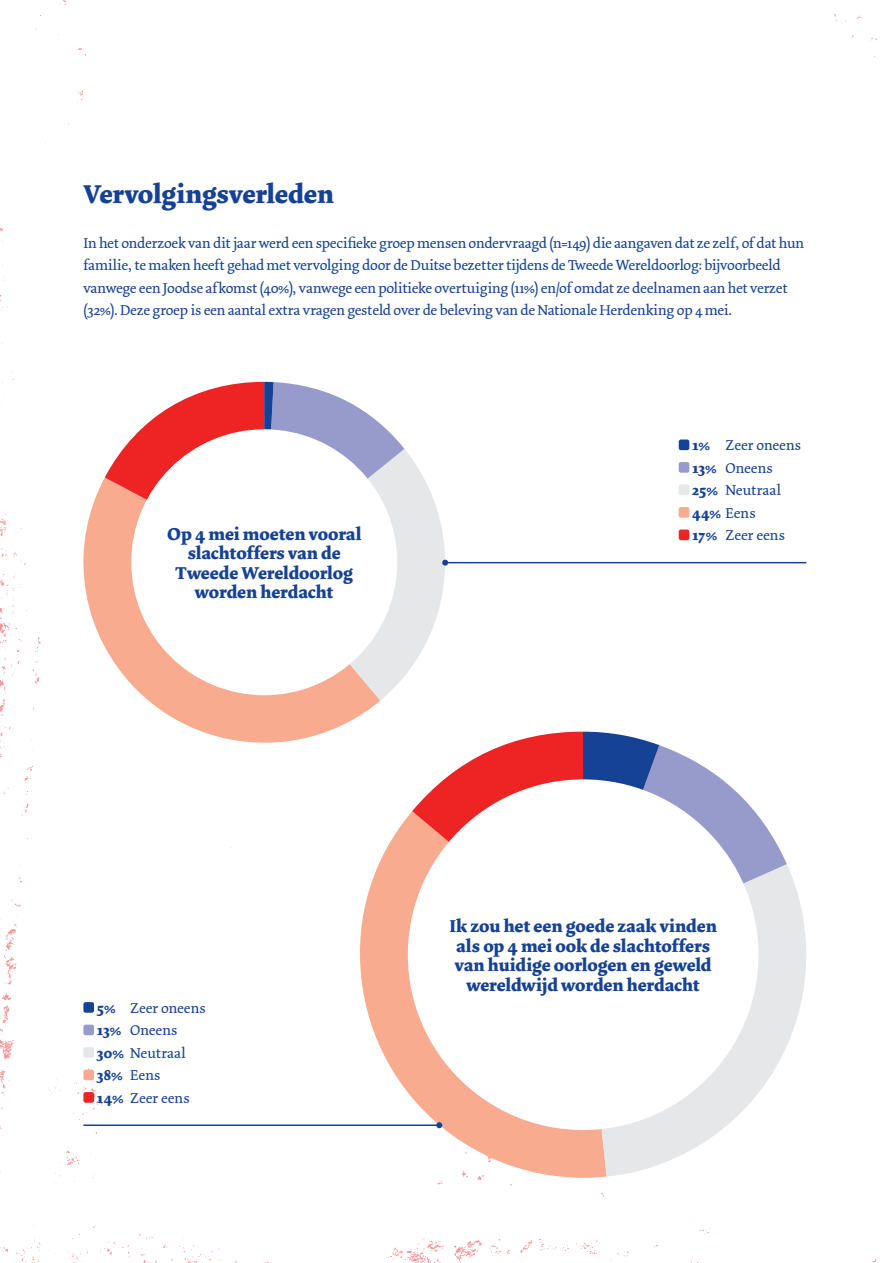
<style>
.page{position:relative;width:891px;height:1263px;background:#fff}
.page>*{position:absolute;margin:0;border:0;box-sizing:border-box;transform-origin:0 0}
.t1{font:700 27px "Dolly";letter-spacing:-.005em;color:#164296}
.t2{font:700 18px/19.5px "Dolly";color:#164296;text-align:center}
.t3{font:15px/22.5px "Dolly";letter-spacing:-.005em;color:#164296}
.s1{font-weight:700}
</style>
<div class="page">
<div style="left:679px;top:439px;width:10px;height:11px;background:#164296;border-radius:2px"></div>
<div style="left:679px;top:462px;width:10px;height:11px;background:#979bcb;border-radius:2px"></div>
<div style="left:679px;top:484px;width:10px;height:11px;background:#e6e7e9;border-radius:2px"></div>
<div style="left:679px;top:507px;width:10px;height:11px;background:#f8ab8f;border-radius:2px"></div>
<div style="left:679px;top:529px;width:10px;height:11px;background:#ee2323;border-radius:2px"></div>
<div style="left:83px;top:1002px;width:11px;height:11px;background:#164296;border-radius:2px"></div>
<div style="left:83px;top:1024px;width:11px;height:11px;background:#979bcb;border-radius:2px"></div>
<div style="left:83px;top:1047px;width:11px;height:11px;background:#e6e7e9;border-radius:2px"></div>
<div style="left:83px;top:1069px;width:11px;height:11px;background:#f8ab8f;border-radius:2px"></div>
<div style="left:83px;top:1092px;width:11px;height:11px;background:#ee2323;border-radius:2px"></div>
<svg style="left:360px;top:811px;width:247px;height:375px;fill:#f8ab8f"></svg>
<svg style="left:600px;top:865px;width:206px;height:311px;fill:#e6e7e9"></svg>
<svg style="left:412px;top:731px;width:375px;height:158px"></svg>
<svg style="left:83px;top:477px;width:297px;height:266px;fill:#f8ab8f"></svg>
<hr style="left:83px;top:1124px;width:356px;height:2px;background:#164296">
<svg style="left:436px;top:1122px;width:6px;height:6px"></svg>
<hr style="left:445px;top:562px;width:361px;height:1px;background:#164296">
<svg style="left:105px;top:382px;width:362px;height:318px"></svg>
<div style="left:131px;top:429px;width:266px;height:266px;background:#fff;border-radius:50%"></div>
<div style="left:408px;top:779px;width:350px;height:351px;background:#fff;border-radius:50%"></div>
<h1 class="t1" style="left:83px;top:177px;width:252px">Vervolgingsverleden</h1>
<p class="t3" style="left:83px;top:232px;width:722px">In het onderzoek van dit jaar werd een specifieke groep mensen ondervraagd (n=149) die aangaven dat ze zelf, of dat hun familie, te maken heeft gehad met vervolging door de Duitse bezetter tijdens de Tweede Wereldoorlog: bijvoorbeeld vanwege een Joodse afkomst (40%), vanwege een politieke overtuiging (11%) en/of omdat ze deelnamen aan het verzet (32%). Deze groep is een aantal extra vragen gesteld over de beleving van de Nationale Herdenking op 4 mei.</p>
<p class="t2" style="left:167px;top:524px;width:196px">Op 4 mei moeten vooral slachtoffers van de<br>Tweede Wereldoorlog worden herdacht</p>
<p class="t3" style="left:692px;top:434px;width:110px"><span class="s1">1%</span> Zeer oneens<br><span class="s1">13%</span> Oneens<br><span class="s1">25%</span> Neutraal<br><span class="s1">44%</span> Eens<br><span class="s1">17%</span> Zeer eens</p>
<p class="t3" style="left:97px;top:997px;width:110px"><span class="s1">5%</span> Zeer oneens<br><span class="s1">13%</span> Oneens<br><span class="s1">30%</span> Neutraal<br><span class="s1">38%</span> Eens<br><span class="s1">14%</span> Zeer eens</p>
<p class="t2" style="left:449px;top:917px;width:269px">Ik zou het een goede zaak vinden als op 4 mei ook de slachtoffers van huidige oorlogen en geweld wereldwijd worden herdacht</p>
</div>
